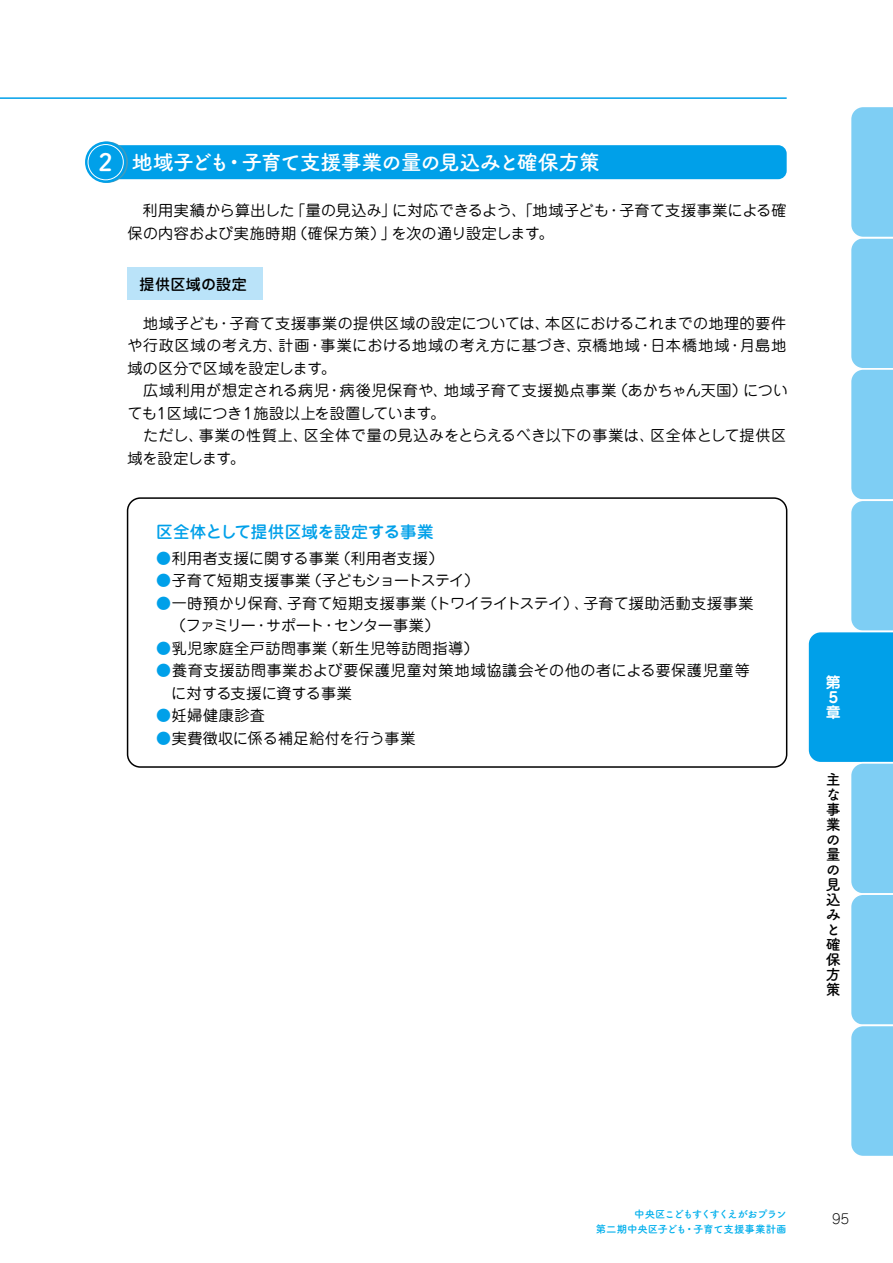
<style>
.page{position:relative;width:893px;height:1263px;background:#fff}
.page>*{position:absolute;margin:0;border:0;box-sizing:border-box;transform-origin:0 0}
.t1{font:700 21px "Tsuku A Rd Gothic";letter-spacing:-.05em;color:#fff}
.t2{font:500 16.5px "Jun 34 Pro";letter-spacing:.005em;color:#00a0e9}
.t3{font:15px/22.5px "Jun 201 Pro";letter-spacing:.025em;color:#000}
.t4{font:15px/22.5px "Jun 201 Pro";letter-spacing:.005em;color:#000}
.t5{font:15px/22.5px "Jun 201 Pro";letter-spacing:.05em;color:#000}
.t6{font:15px "Jun 201 Pro";letter-spacing:-.005em;color:#000}
.t7{font:700 15px/15px "Tsuku A Rd Gothic";color:#000}
.t8{font:500 15px "Jun 34 Pro";letter-spacing:.025em;color:#000}
.t9{font:700 15px/15px "Jun 501 Pro";color:#fff}
.t10{font:300 13.5px "Jun 101 Pro";color:#000}
.t11{font:700 10.5px/15px "Tsuku A Rd Gothic";letter-spacing:-.05em;color:#00afec;text-align:right}
.s1{font-size:24px}
.s2{color:#00a0e9}
</style>
<div class="page">
<svg style="left:808px;top:107px;width:85px;height:1049px"></svg>
<hr style="left:0;top:97px;width:787px;height:2px;background:#00a0e9">
<div style="left:108px;top:145px;width:679px;height:34px;background:#00a0e9;border-radius:9px"></div>
<svg style="left:87px;top:142px;width:41px;height:41px"></svg>
<div style="left:85px;top:142px;width:41px;height:41px;background:#00a0e9;border-radius:50%"></div>
<div style="left:88px;top:144px;width:36px;height:36px;border:1px solid #fff;border-radius:50%"></div>
<div style="left:127px;top:268px;width:135px;height:32px;background:#bae3f9"></div>
<div style="left:127px;top:497px;width:660px;height:271px;border:2px solid #000;border-radius:13px"></div>
<h1 class="t1" style="left:98px;top:145px;width:503px"><span class="s1">2</span> 地域子ども・子育て支援事業の量の見込みと確保方策</h1>
<p class="t3" style="left:128px;top:198px;width:661px">　利用実績から算出した「量の見込み」に対応できるよう、「地域子ども・子育て支援事業による確保の内容および実施時期（確保方策）」を次の通り設定します。</p>
<p class="t8" style="left:140px;top:272px;width:109px">提供区域の設定</p>
<p class="t3" style="left:128px;top:310px;width:662px">　地域子ども・子育て支援事業の提供区域の設定については、本区におけるこれまでの地理的要件や行政区域の考え方、計画・事業における地域の考え方に基づき、京橋地域・日本橋地域・月島地域の区分で区域を設定します。<br>　広域利用が想定される病児・病後児保育や、地域子育て支援拠点事業（あかちゃん天国）についても１区域につき１施設以上を設置しています。<br>　ただし、事業の性質上、区全体で量の見込みをとらえるべき以下の事業は、区全体として提供区域を設定します。</p>
<p class="t2" style="left:156px;top:518px;width:279px">区全体として提供区域を設定する事業</p>
<p class="t3" style="left:156px;top:545px;width:289px"><span class="s2">●</span>利用者支援に関する事業（利用者支援）</p>
<p class="t6" style="left:156px;top:568px;width:324px"><span class="s2">●</span>子育て短期支援事業（子どもショートステイ）</p>
<p class="t4" style="left:171px;top:590px;width:584px;text-indent:-15px"><span class="s2">●</span>一時預かり保育、子育て短期支援事業（トワイライトステイ）、子育て援助活動支援事業（ファミリー・サポート・センター事業）</p>
<p class="t3" style="left:156px;top:635px;width:324px"><span class="s2">●</span>乳児家庭全戸訪問事業（新生児等訪問指導）</p>
<p class="t5" style="left:171px;top:657px;width:580px;text-indent:-15px"><span class="s2">●</span>養育支援訪問事業および要保護児童対策地域協議会その他の者による要保護児童等に対する支援に資する事業</p>
<p class="t3" style="left:156px;top:702px;width:110px"><span class="s2">●</span>妊婦健康診査</p>
<p class="t3" style="left:156px;top:725px;width:261px"><span class="s2">●</span>実費徴収に係る補足給付を行う事業</p>
<p class="t9" style="left:826px;top:673px;width:16px">第<br>5章</p>
<p class="t7" style="left:826px;top:771px;width:16px">主な事業の量の見込みと確保方策</p>
<p class="t11" style="left:596px;top:1206px;width:192px">中央区こどもすくすくえがおプラン<br>第二期中央区子ども・子育て支援事業計画</p>
<p class="t10" style="left:832px;top:1208px;width:19px">95</p>
</div>
